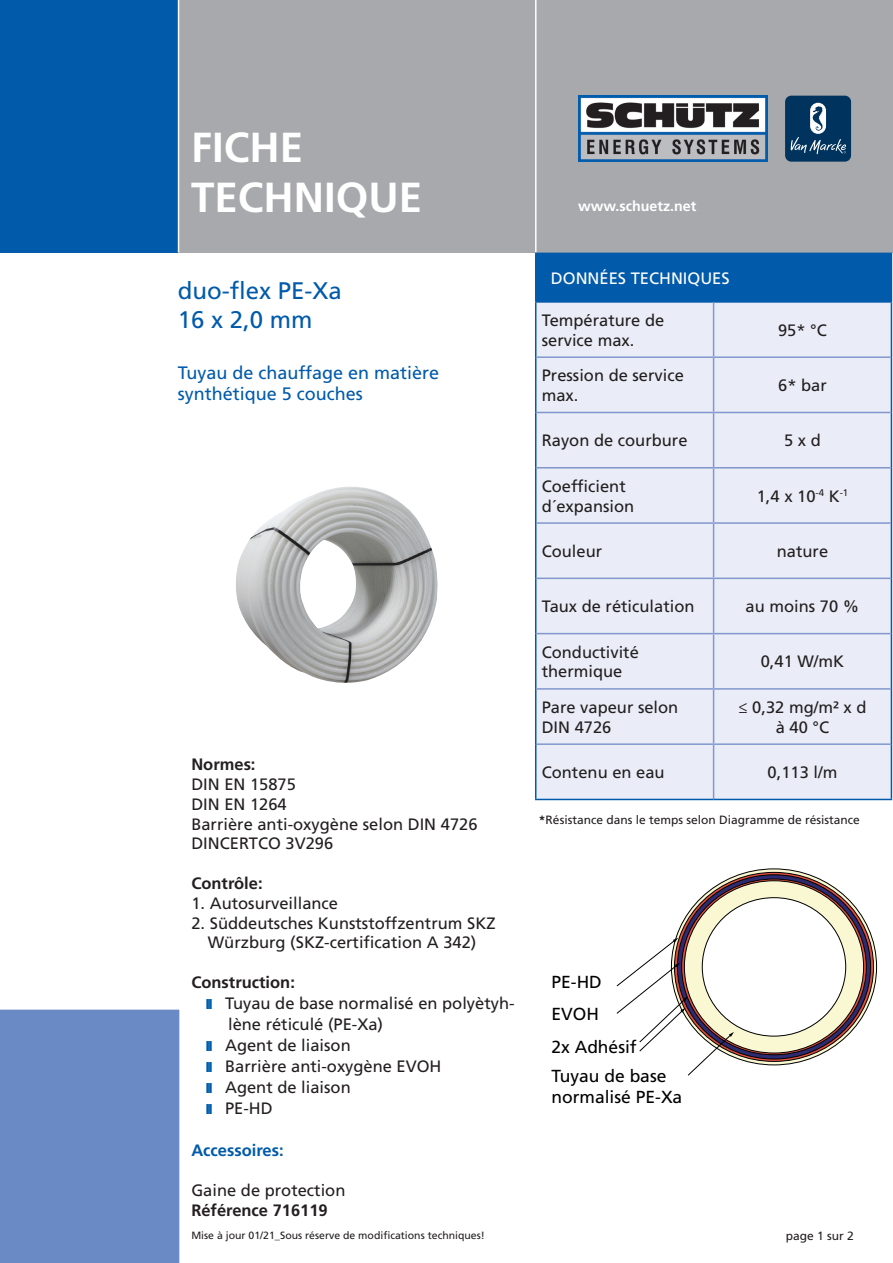
<style>
.page{position:relative;width:893px;height:1263px;background:#fff}
.page>*{position:absolute;margin:0;border:0;box-sizing:border-box;transform-origin:0 0}
.t1{font:700 42px/50.4px "Frutiger LT Std";color:#fff}
.t2{font:24px/28.8px "Frutiger LT Std";color:#015aaa}
.t3{font:18px/21.6px "Frutiger LT Std";color:#015aaa}
.t4{font:17.4px/32.4px "Frutiger LT Std";color:#000001}
.t5{font:16.5px/19.8px "Frutiger LT Std";color:#231f20}
.t6{font:700 16.5px "Frutiger LT Std";color:#231f20}
.t7{font:16.5px "Frutiger LT Std";color:#fff}
.t8{font:700 16.5px "Frutiger LT Std";color:#015aaa}
.t9{font:700 14.25px "Frutiger LT Std";color:#fff}
.t10{font:12px "Frutiger LT Std";color:#231f20}
.t11{font:10.5px "Frutiger LT Std";color:#231f20}
.s1{font-weight:700}
.s2{font-weight:900;font-size:14.25px;color:#015dab}
</style>
<div class="page">
<div style="left:179px;top:0;width:178px;height:253px;background:#a8a9ad"></div>
<div style="left:357px;top:0;width:179px;height:253px;background:#a8a9ad"></div>
<div style="left:536px;top:0;width:178px;height:253px;background:#a8a9ad"></div>
<div style="left:714px;top:0;width:179px;height:253px;background:#a8a9ad"></div>
<div style="left:0;top:0;width:179px;height:253px;background:#015aaa"></div>
<hr style="left:535px;top:0;width:1px;height:253px;background:#fff">
<hr style="left:178px;top:0;width:1px;height:253px;background:#fff">
<div style="left:0;top:1010px;width:179px;height:253px;background:#6a8ac5"></div>
<div style="left:536px;top:253px;width:355px;height:49px;background:#015aaa"></div>
<div style="left:536px;top:303px;width:355px;height:496px;background:#eaedf7"></div>
<hr style="left:535px;top:303px;width:1px;height:54px;background:#015aaa">
<hr style="left:891px;top:303px;width:1px;height:54px;background:#015aaa">
<hr style="left:535px;top:357px;width:1px;height:55px;background:#015aaa">
<hr style="left:891px;top:357px;width:1px;height:55px;background:#015aaa">
<hr style="left:535px;top:412px;width:1px;height:56px;background:#015aaa">
<hr style="left:891px;top:412px;width:1px;height:56px;background:#015aaa">
<hr style="left:535px;top:468px;width:1px;height:55px;background:#015aaa">
<hr style="left:891px;top:468px;width:1px;height:55px;background:#015aaa">
<hr style="left:535px;top:523px;width:1px;height:55px;background:#015aaa">
<hr style="left:891px;top:523px;width:1px;height:55px;background:#015aaa">
<hr style="left:535px;top:578px;width:1px;height:56px;background:#015aaa">
<hr style="left:891px;top:578px;width:1px;height:56px;background:#015aaa">
<hr style="left:535px;top:634px;width:1px;height:55px;background:#015aaa">
<hr style="left:891px;top:634px;width:1px;height:55px;background:#015aaa">
<hr style="left:535px;top:689px;width:1px;height:55px;background:#015aaa">
<hr style="left:891px;top:689px;width:1px;height:55px;background:#015aaa">
<hr style="left:891px;top:744px;width:1px;height:55px;background:#015aaa">
<hr style="left:535px;top:253px;width:179px;height:1px;background:#015aaa">
<hr style="left:535px;top:254px;width:1px;height:47px;background:#015aaa">
<hr style="left:714px;top:253px;width:178px;height:1px;background:#015aaa">
<hr style="left:891px;top:254px;width:1px;height:47px;background:#015aaa">
<hr style="left:535px;top:301px;width:179px;height:2px;background:#015aaa">
<hr style="left:714px;top:301px;width:178px;height:2px;background:#015aaa">
<hr style="left:713px;top:303px;width:1px;height:53px;background:#8197cd">
<hr style="left:536px;top:356px;width:178px;height:2px;background:#8197cd">
<hr style="left:714px;top:356px;width:177px;height:2px;background:#8197cd">
<hr style="left:713px;top:358px;width:1px;height:54px;background:#8197cd">
<hr style="left:536px;top:412px;width:178px;height:1px;background:#8197cd">
<hr style="left:714px;top:412px;width:177px;height:1px;background:#8197cd">
<hr style="left:713px;top:413px;width:1px;height:54px;background:#8197cd">
<hr style="left:536px;top:467px;width:178px;height:1px;background:#8197cd">
<hr style="left:714px;top:467px;width:177px;height:1px;background:#8197cd">
<hr style="left:713px;top:468px;width:1px;height:54px;background:#8197cd">
<hr style="left:536px;top:522px;width:178px;height:2px;background:#8197cd">
<hr style="left:714px;top:522px;width:177px;height:2px;background:#8197cd">
<hr style="left:713px;top:524px;width:1px;height:54px;background:#8197cd">
<hr style="left:536px;top:578px;width:178px;height:1px;background:#8197cd">
<hr style="left:714px;top:578px;width:177px;height:1px;background:#8197cd">
<hr style="left:713px;top:579px;width:1px;height:54px;background:#8197cd">
<hr style="left:536px;top:633px;width:178px;height:1px;background:#8197cd">
<hr style="left:714px;top:633px;width:177px;height:1px;background:#8197cd">
<hr style="left:713px;top:634px;width:1px;height:54px;background:#8197cd">
<hr style="left:536px;top:688px;width:178px;height:2px;background:#8197cd">
<hr style="left:714px;top:688px;width:177px;height:2px;background:#8197cd">
<hr style="left:713px;top:690px;width:1px;height:53px;background:#8197cd">
<hr style="left:536px;top:743px;width:178px;height:2px;background:#8197cd">
<hr style="left:714px;top:743px;width:177px;height:2px;background:#8197cd">
<hr style="left:713px;top:745px;width:1px;height:54px;background:#8197cd">
<hr style="left:535px;top:744px;width:1px;height:55px;background:#015aaa">
<hr style="left:535px;top:799px;width:179px;height:1px;background:#015aaa">
<hr style="left:714px;top:799px;width:178px;height:1px;background:#015aaa">
<svg style="left:671px;top:869px;width:205px;height:196px;background:#aeab91"></svg>
<svg style="left:674px;top:872px;width:199px;height:189px"></svg>
<svg style="left:677px;top:875px;width:194px;height:184px;background:#232052"></svg>
<svg style="left:682px;top:879px;width:184px;height:176px"></svg>
<div style="left:684px;top:881px;width:180px;height:172px;background:#f9f8d2;border-radius:50%"></div>
<div style="left:702px;top:898px;width:144px;height:138px;background:#fff;border-radius:50%"></div>
<svg style="left:616px;top:938px;width:118px;height:138px"></svg>
<img style="left:236px;top:487px;width:202px;height:196px">
<img style="left:578px;top:96px;width:189px;height:66px">
<div style="left:785px;top:96px;width:66px;height:66px;background:#00345e;border-radius:6px"></div>
<svg style="left:791px;top:103px;width:55px;height:51px"></svg>
<p class="t1" style="left:191px;top:122px;width:233px">fiche technique</p>
<p class="t2" style="left:178px;top:277px;width:166px">duo-flex PE-Xa<br>16 x 2,0 mm</p>
<p class="t3" style="left:178px;top:362px;width:263px">Tuyau de chauffage en matière synthétique 5 couches</p>
<p class="t5" style="left:191px;top:755px;width:288px"><span class="s1">Normes:<br></span>DIN EN 15875<br>DIN EN 1264<br>Barrière anti-oxygène selon DIN 4726<br>DINCERTCO 3V296</p>
<p class="t6" style="left:191px;top:873px;width:73px">Contrôle:</p>
<p class="t5" style="left:191px;top:893px;width:148px">1. Autosurveillance</p>
<p class="t5" style="left:191px;top:913px;width:306px;text-align:center">2. Süddeutsches Kunststoffzentrum SKZ<br>Würzburg (SKZ-certification A 342)</p>
<p class="t6" style="left:191px;top:972px;width:105px">Construction:</p>
<p class="t5" style="left:206px;top:993px;width:310px"><span class="s2">II</span> Tuyau de base normalisé en polyètyh-</p>
<p class="t5" style="left:228px;top:1014px;width:156px">lène réticulé (PE-Xa)</p>
<p class="t5" style="left:206px;top:1035px;width:147px"><span class="s2">II</span> Agent de liaison</p>
<p class="t5" style="left:206px;top:1056px;width:237px"><span class="s2">II</span> Barrière anti-oxygène EVOH</p>
<p class="t5" style="left:206px;top:1077px;width:147px"><span class="s2">II</span> Agent de liaison</p>
<p class="t5" style="left:206px;top:1098px;width:69px"><span class="s2">II</span> PE-HD</p>
<p class="t8" style="left:191px;top:1141px;width:94px">Accessoires:</p>
<p class="t5" style="left:191px;top:1180px;width:156px">Gaine de protection<br><span class="s1">Référence 716119</span></p>
<p class="t11" style="left:191px;top:1229px;width:295px">Mise à jour 01/21_Sous réserve de modifications techniques!</p>
<p class="t9" style="left:578px;top:197px;width:119px">www.schuetz.net</p>
<p class="t7" style="left:551px;top:268px;width:180px">DONNÉES TECHNIQUES</p>
<p class="t5" style="left:542px;top:310px;width:124px">Température de service max.</p>
<p class="t5" style="left:778px;top:320px;width:50px">95* °C</p>
<p class="t5" style="left:542px;top:366px;width:144px">Pression de service max.</p>
<p class="t5" style="left:778px;top:375px;width:50px">6* bar</p>
<p class="t5" style="left:542px;top:431px;width:147px">Rayon de courbure</p>
<p class="t5" style="left:784px;top:431px;width:38px">5 x d</p>
<p class="t5" style="left:542px;top:476px;width:94px">Coefficient d´expansion</p>
<p class="t5" style="left:757px;top:486px;width:93px">1,4 x 10<sup>-4</sup> K<sup>-1</sup></p>
<p class="t5" style="left:542px;top:541px;width:62px">Couleur</p>
<p class="t5" style="left:777px;top:541px;width:53px">nature</p>
<p class="t5" style="left:542px;top:597px;width:154px">Taux de réticulation</p>
<p class="t5" style="left:746px;top:597px;width:115px">au moins 70 %</p>
<p class="t5" style="left:542px;top:642px;width:99px">Conductivité thermique</p>
<p class="t5" style="left:761px;top:652px;width:85px">0,41 W/mK</p>
<p class="t5" style="left:542px;top:697px;width:138px">Pare vapeur selon<br>DIN 4726</p>
<p class="t5" style="left:738px;top:697px;width:129px;text-align:center">≤ 0,32 mg/m² x d à 40 °C</p>
<p class="t5" style="left:542px;top:762px;width:124px">Contenu en eau</p>
<p class="t5" style="left:768px;top:762px;width:71px">0,113 l/m</p>
<p class="t10" style="left:539px;top:813px;width:322px"><span class="s1">*</span>Résistance dans le temps selon Diagramme de résistance</p>
<p class="t4" style="left:551px;top:966px;width:87px">PE-HD<br>EVOH<br>2x Adhésif</p>
<p class="t4" style="left:551px;top:1065px;width:132px;line-height:21px">Tuyau de base normalisé PE-Xa</p>
<p class="t10" style="left:786px;top:1229px;width:70px">page 1 sur 2</p>
</div>
